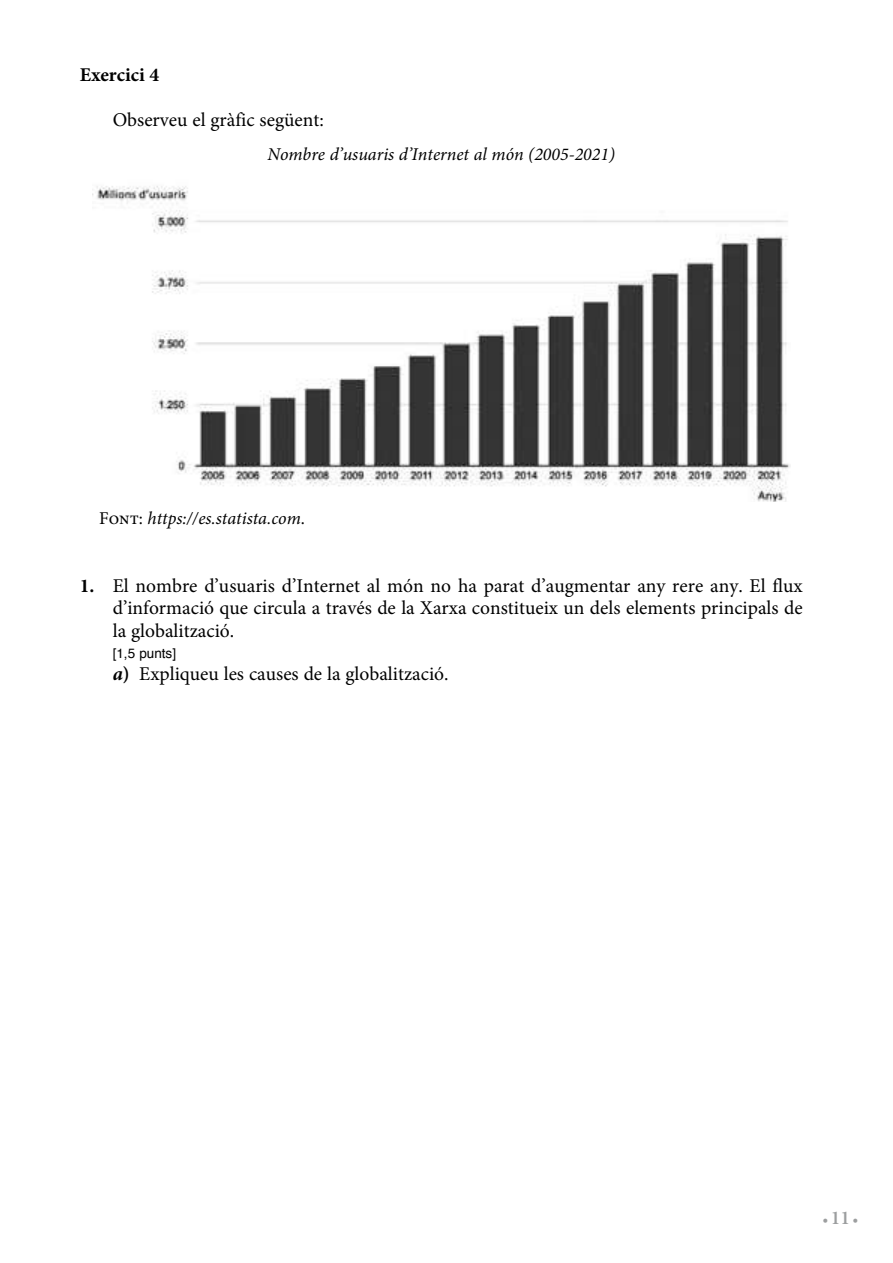
<style>
.page{position:relative;width:893px;height:1263px;background:#fff}
.page>*{position:absolute;margin:0;border:0;box-sizing:border-box;transform-origin:0 0}
.t1{font:19.5px/22.5px "Minion Pro";color:#000;text-align:justify}
.t2{font:700 19.5px "Minion Pro";color:#000}
.t3{font:italic 18px "Minion Pro";color:#000}
.t4{font:600 15px "Minion Pro";color:#9c9e9f}
.t5{font:13.5px "Helvetica";color:#000}
.s1{font-style:normal}
.s2{font-weight:700}
.s3{font-weight:700;font-style:italic}
.s4{font-size:19.5px}
</style>
<div class="page">
<img style="left:92px;top:186px;width:698px;height:316px">
<p class="t2" style="left:80px;top:61px;width:81px">Exercici 4</p>
<p class="t1" style="left:113px;top:108px;width:213px">Observeu el gràfic següent:</p>
<p class="t3" style="left:267px;top:142px;width:349px">Nombre d’usuaris d’Internet al món (2005-2021)</p>
<p class="t3" style="left:99px;top:506px;width:207px"><span class="s1">Font:</span> https://es.statista.com<span class="s1">.</span></p>
<p class="t1" style="left:113px;top:574px;width:691px;text-indent:-33px"><span class="s2">1.</span> El nombre d’usuaris d’Internet al món no ha parat d’augmentar any rere any. El flux d’informació que circula a través de la Xarxa constitueix un dels elements principals de la globalització.</p>
<p class="t5" style="left:113px;top:643px;width:65px">[1,5 punts]</p>
<p class="t1" style="left:113px;top:663px;width:337px"><span class="s3">a</span><span class="s2">)</span> Expliqueu les causes de la globalització.</p>
<p class="t4" style="left:822px;top:1209px;width:38px">• <span class="s4">11</span> •</p>
</div>
